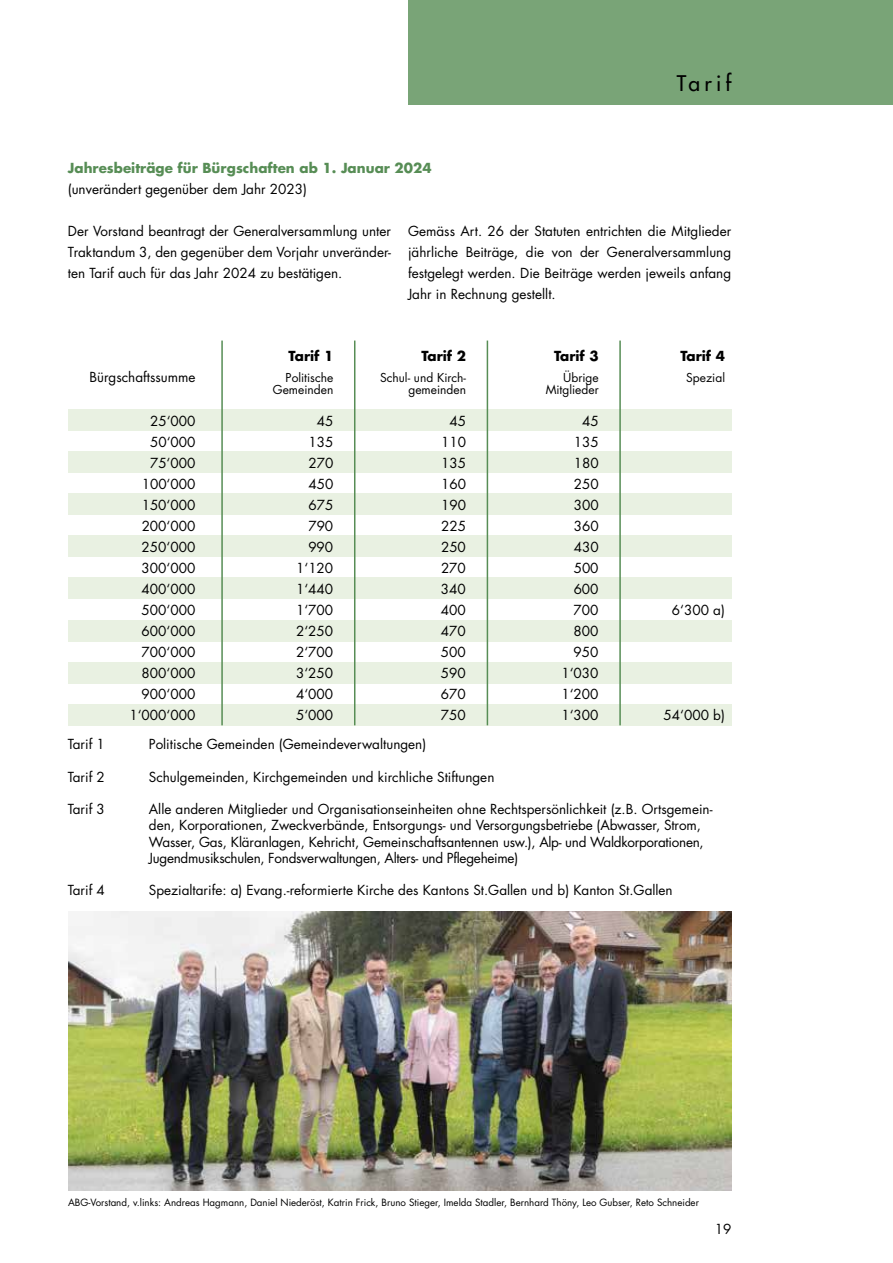
<style>
.page{position:relative;width:893px;height:1263px;background:#fff}
.page>*{position:absolute;margin:0;border:0;box-sizing:border-box;transform-origin:0 0}
.t1{font:500 21px "Futura Std";letter-spacing:.2em;color:#000}
.t2{font:13.5px/21px "Futura Std";color:#000;text-align:justify}
.t3{font:700 13.5px "Futura Std";color:#578d55}
.t4{font:700 13.5px "Futura Std";color:#000}
.t5{font:12px "Futura Std";color:#000}
.t6{font:9.75px "Futura Std";color:#000}
</style>
<div class="page">
<div style="left:408px;top:0;width:485px;height:104px;background:#79a477"></div>
<img style="left:68px;top:911px;width:663px;height:280px">
<div style="left:68px;top:451px;width:663px;height:21px;background:#e9f1e2"></div>
<div style="left:68px;top:494px;width:663px;height:21px;background:#e9f1e2"></div>
<div style="left:68px;top:536px;width:663px;height:21px;background:#e9f1e2"></div>
<div style="left:68px;top:578px;width:663px;height:21px;background:#e9f1e2"></div>
<div style="left:68px;top:620px;width:663px;height:21px;background:#e9f1e2"></div>
<div style="left:68px;top:662px;width:663px;height:21px;background:#e9f1e2"></div>
<div style="left:68px;top:704px;width:663px;height:21px;background:#e9f1e2"></div>
<div style="left:68px;top:409px;width:663px;height:21px;background:#e9f1e2"></div>
<hr style="left:619px;top:341px;width:2px;height:384px;background:#578d55">
<hr style="left:487px;top:341px;width:1px;height:384px;background:#578d55">
<hr style="left:354px;top:341px;width:1px;height:384px;background:#578d55">
<hr style="left:221px;top:341px;width:2px;height:384px;background:#578d55">
<h1 class="t1" style="left:677px;top:70px;width:56px">Tarif</h1>
<p class="t3" style="left:68px;top:159px;width:365px">Jahresbeiträge für Bürgschaften ab 1. Januar 2024</p>
<p class="t2" style="left:68px;top:178px;width:241px">(unverändert gegenüber dem Jahr 2023)</p>
<p class="t2" style="left:68px;top:220px;width:325px">Der Vorstand beantragt der Generalversammlung unter Traktandum 3, den gegenüber dem Vorjahr unveränder&shy;ten Tarif auch für das Jahr 2024 zu bestätigen.</p>
<p class="t2" style="left:408px;top:220px;width:325px">Gemäss Art. 26 der Statuten entrichten die Mitglieder jährliche Beiträge, die von der Generalversammlung festgelegt werden. Die Beiträge werden jeweils anfang Jahr in Rechnung gestellt.</p>
<p class="t4" style="left:289px;top:347px;width:46px">Tarif 1</p>
<p class="t4" style="left:421px;top:347px;width:46px">Tarif 2</p>
<p class="t4" style="left:554px;top:347px;width:46px">Tarif 3</p>
<p class="t4" style="left:680px;top:347px;width:46px">Tarif 4</p>
<p class="t2" style="left:90px;top:367px;width:108px">Bürgschaftssumme</p>
<p class="t5" style="left:286px;top:370px;width:49px">Politische</p>
<p class="t5" style="left:380px;top:370px;width:87px">Schul- und Kirch-</p>
<p class="t5" style="left:563px;top:370px;width:37px">Übrige</p>
<p class="t5" style="left:686px;top:370px;width:40px">Spezial</p>
<p class="t5" style="left:273px;top:382px;width:62px">Gemeinden</p>
<p class="t5" style="left:408px;top:382px;width:59px">gemeinden</p>
<p class="t5" style="left:546px;top:382px;width:55px">Mitglieder</p>
<p class="t2" style="left:150px;top:410px;width:47px">25‘000</p>
<p class="t2" style="left:317px;top:410px;width:18px">45</p>
<p class="t2" style="left:449px;top:410px;width:18px">45</p>
<p class="t2" style="left:582px;top:410px;width:18px">45</p>
<p class="t2" style="left:150px;top:431px;width:47px">50‘000</p>
<p class="t2" style="left:308px;top:431px;width:26px">135</p>
<p class="t2" style="left:441px;top:431px;width:26px">110</p>
<p class="t2" style="left:574px;top:431px;width:26px">135</p>
<p class="t2" style="left:150px;top:452px;width:47px">75‘000</p>
<p class="t2" style="left:308px;top:452px;width:26px">270</p>
<p class="t2" style="left:441px;top:452px;width:26px">135</p>
<p class="t2" style="left:574px;top:452px;width:26px">180</p>
<p class="t2" style="left:142px;top:473px;width:55px">100‘000</p>
<p class="t2" style="left:308px;top:473px;width:26px">450</p>
<p class="t2" style="left:441px;top:473px;width:26px">160</p>
<p class="t2" style="left:574px;top:473px;width:26px">250</p>
<p class="t2" style="left:142px;top:494px;width:55px">150‘000</p>
<p class="t2" style="left:308px;top:494px;width:26px">675</p>
<p class="t2" style="left:441px;top:494px;width:26px">190</p>
<p class="t2" style="left:574px;top:494px;width:26px">300</p>
<p class="t2" style="left:142px;top:515px;width:55px">200‘000</p>
<p class="t2" style="left:308px;top:515px;width:26px">790</p>
<p class="t2" style="left:441px;top:515px;width:26px">225</p>
<p class="t2" style="left:574px;top:515px;width:26px">360</p>
<p class="t2" style="left:142px;top:536px;width:55px">250‘000</p>
<p class="t2" style="left:308px;top:536px;width:26px">990</p>
<p class="t2" style="left:441px;top:536px;width:26px">250</p>
<p class="t2" style="left:574px;top:536px;width:26px">430</p>
<p class="t2" style="left:142px;top:557px;width:55px">300‘000</p>
<p class="t2" style="left:296px;top:557px;width:39px">1‘120</p>
<p class="t2" style="left:441px;top:557px;width:26px">270</p>
<p class="t2" style="left:574px;top:557px;width:26px">500</p>
<p class="t2" style="left:142px;top:578px;width:55px">400‘000</p>
<p class="t2" style="left:296px;top:578px;width:39px">1‘440</p>
<p class="t2" style="left:441px;top:578px;width:26px">340</p>
<p class="t2" style="left:574px;top:578px;width:26px">600</p>
<p class="t2" style="left:142px;top:599px;width:55px">500‘000</p>
<p class="t2" style="left:296px;top:599px;width:39px">1‘700</p>
<p class="t2" style="left:441px;top:599px;width:26px">400</p>
<p class="t2" style="left:574px;top:599px;width:26px">700</p>
<p class="t2" style="left:672px;top:599px;width:54px">6‘300 a)</p>
<p class="t2" style="left:142px;top:620px;width:55px">600‘000</p>
<p class="t2" style="left:296px;top:620px;width:39px">2‘250</p>
<p class="t2" style="left:441px;top:620px;width:26px">470</p>
<p class="t2" style="left:574px;top:620px;width:26px">800</p>
<p class="t2" style="left:142px;top:641px;width:55px">700‘000</p>
<p class="t2" style="left:296px;top:641px;width:39px">2‘700</p>
<p class="t2" style="left:441px;top:641px;width:26px">500</p>
<p class="t2" style="left:574px;top:641px;width:26px">950</p>
<p class="t2" style="left:142px;top:662px;width:55px">800‘000</p>
<p class="t2" style="left:296px;top:662px;width:39px">3‘250</p>
<p class="t2" style="left:441px;top:662px;width:26px">590</p>
<p class="t2" style="left:561px;top:662px;width:39px">1‘030</p>
<p class="t2" style="left:142px;top:683px;width:55px">900‘000</p>
<p class="t2" style="left:296px;top:683px;width:39px">4‘000</p>
<p class="t2" style="left:441px;top:683px;width:26px">670</p>
<p class="t2" style="left:561px;top:683px;width:39px">1‘200</p>
<p class="t2" style="left:129px;top:704px;width:68px">1‘000‘000</p>
<p class="t2" style="left:296px;top:704px;width:39px">5‘000</p>
<p class="t2" style="left:441px;top:704px;width:26px">750</p>
<p class="t2" style="left:561px;top:704px;width:39px">1‘300</p>
<p class="t2" style="left:664px;top:704px;width:63px">54‘000 b)</p>
<p class="t2" style="left:68px;top:734px;width:39px">Tarif 1</p>
<p class="t2" style="left:149px;top:734px;width:279px">Politische Gemeinden (Gemeindeverwaltungen)</p>
<p class="t2" style="left:68px;top:766px;width:39px">Tarif 2</p>
<p class="t2" style="left:149px;top:766px;width:347px">Schulgemeinden, Kirchgemeinden und kirchliche Stiftungen</p>
<p class="t2" style="left:68px;top:799px;width:39px">Tarif 3</p>
<p class="t2" style="left:149px;top:801px;width:565px;line-height:16.2px;text-align:left">Alle anderen Mitglieder und Organisationseinheiten ohne Rechtspersönlichkeit (z.B. Ortsgemein&shy;den, Korporationen, Zweckverbände, Entsorgungs- und Versorgungsbetriebe (Abwasser, Strom, Wasser, Gas, Kläranlagen, Kehricht, Gemeinschaftsantennen usw.), Alp- und Waldkorporationen, Jugendmusikschulen, Fondsverwaltungen, Alters- und Pflegeheime)</p>
<p class="t2" style="left:68px;top:880px;width:39px">Tarif 4</p>
<p class="t2" style="left:149px;top:880px;width:525px">Spezialtarife: a) Evang.-reformierte Kirche des Kantons St.Gallen und b) Kanton St.Gallen</p>
<p class="t6" style="left:68px;top:1196px;width:632px">ABG-Vorstand, v.links: Andreas Hagmann, Daniel Niederöst, Katrin Frick, Bruno Stieger, Imelda Stadler, Bernhard Thöny, Leo Gubser, Reto Schneider</p>
<p class="t2" style="left:715px;top:1218px;width:18px">19</p>
</div>
